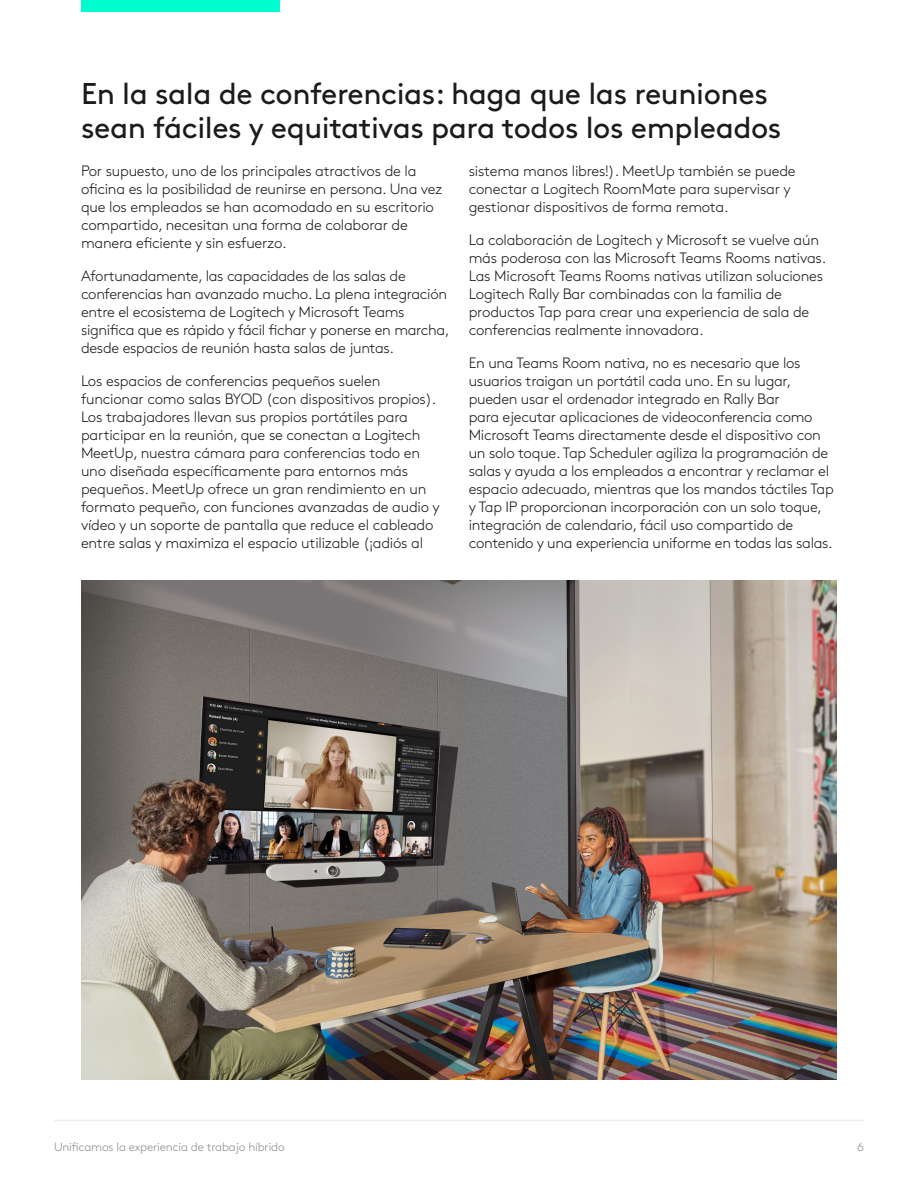
<style>
.page{position:relative;width:918px;height:1188px;background:#fff}
.page>*{position:absolute;margin:0;border:0;box-sizing:border-box;transform-origin:0 0}
.Body_copy_2{font:30px/34.5px "Brown Pro";letter-spacing:-.015em;color:#1b1b1b}
.Body_copy_2-2{font:300 15px/18px "Brown Pro";letter-spacing:-.015em;color:#1b1b1b}
.t1{font:300 12px "Brown Pro";letter-spacing:-.015em;color:#8d8d8d}
</style>
<div class="page">
<hr style="left:54px;top:1120px;width:810px;height:1px;background:#eee">
<div style="left:81px;top:0;width:199px;height:12px;background:#00fdcf"></div>
<img style="left:81px;top:580px;width:756px;height:500px">
<p class="Body_copy_2" style="left:81px;top:73px;width:702px">En la sala de conferencias: haga que las reuniones sean fáciles y equitativas para todos los empleados</p>
<p class="Body_copy_2-2" style="left:81px;top:161px;width:363px">Por supuesto, uno de los principales atractivos de la oficina es la posibilidad de reunirse en persona. Una vez que los empleados se han acomodado en su escritorio compartido, necesitan una forma de colaborar de manera eficiente y sin esfuerzo.</p>
<p class="Body_copy_2-2" style="left:81px;top:266px;width:370px">Afortunadamente, las capacidades de las salas de conferencias han avanzado mucho. La plena integración entre el ecosistema de Logitech y Microsoft Teams significa que es rápido y fácil fichar y ponerse en marcha, desde espacios de reunión hasta salas de juntas.</p>
<p class="Body_copy_2-2" style="left:81px;top:371px;width:360px">Los espacios de conferencias pequeños suelen funcionar como salas BYOD (con dispositivos propios).<br>Los trabajadores llevan sus propios portátiles para participar en la reunión, que se conectan a Logitech MeetUp, nuestra cámara para conferencias todo en uno diseñada específicamente para entornos más pequeños. MeetUp ofrece un gran rendimiento en un formato pequeño, con funciones avanzadas de audio y vídeo y un soporte de pantalla que reduce el cableado entre salas y maximiza el espacio utilizable (¡adiós al</p>
<p class="Body_copy_2-2" style="left:469px;top:161px;width:328px">sistema manos libres!). MeetUp también se puede conectar a Logitech RoomMate para supervisar y gestionar dispositivos de forma remota.</p>
<p class="Body_copy_2-2" style="left:469px;top:230px;width:359px">La colaboración de Logitech y Microsoft se vuelve aún más poderosa con las Microsoft Teams Rooms nativas.<br>Las Microsoft Teams Rooms nativas utilizan soluciones Logitech Rally Bar combinadas con la familia de productos Tap para crear una experiencia de sala de conferencias realmente innovadora.</p>
<p class="Body_copy_2-2" style="left:469px;top:353px;width:367px">En una Teams Room nativa, no es necesario que los usuarios traigan un portátil cada uno. En su lugar, pueden usar el ordenador integrado en Rally Bar<br>para ejecutar aplicaciones de videoconferencia como Microsoft Teams directamente desde el dispositivo con un solo toque. Tap Scheduler agiliza la programación de salas y ayuda a los empleados a encontrar y reclamar el espacio adecuado, mientras que los mandos táctiles Tap y Tap IP proporcionan incorporación con un solo toque, integración de calendario, fácil uso compartido de contenido y una experiencia uniforme en todas las salas.</p>
<p class="t1" style="left:54px;top:1137px;width:232px">Unificamos la experiencia de trabajo híbrido</p>
<p class="t1" style="left:857px;top:1137px;width:8px">6</p>
</div>
